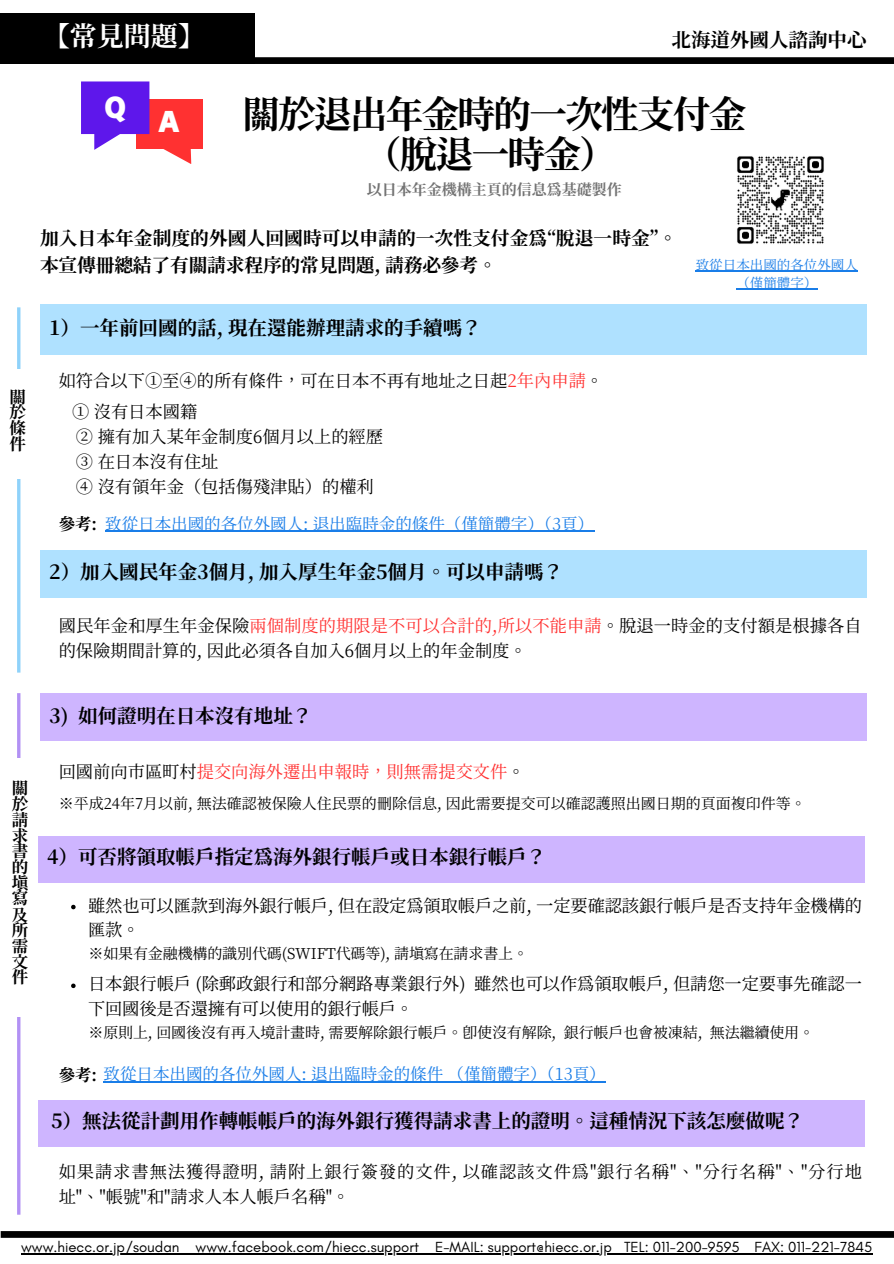
<style>
.page{position:relative;width:894px;height:1264px;background:#fff}
.page>*{position:absolute;margin:0;border:0;box-sizing:border-box;transform-origin:0 0}
.t1{font:37.5px/40.5px "Gen Yo Min TW B";letter-spacing:-.045em;color:#000;text-align:center}
.t2{font:27px "Gen Yo Min TW B";color:#fff}
.t3{font:27px "Canva Rodin Cattleya Pro UB";color:#fff}
.t4{font:19.5px "Gen Yo Min TW B";color:#000}
.t5{font:18.75px/27px "Gen Yo Min TW B";color:#000}
.t6{font:17.25px/24.8px "Gen Yo Min TW R";color:#000}
.t7{font:17.25px/24.8px "Gen Yo Min TW R";letter-spacing:.055em;color:#000}
.t8{font:17.25px "Gen Yo Min TW R";color:#ff3131}
.t9{font:16.5px "Gen Yo Min TW R";color:#197de8}
.t10{font:16.5px/15.8px "Gen Yo Min TW B";color:#000;text-align:justify}
.t11{font:15px "Gen Yo Min TW R";letter-spacing:-.01em;color:#000}
.t12{font:15px "Gen Yo Min TW B";color:#737373}
.t13{font:14.85px "Glacial Indifference";color:#000}
.t14{font:13.5px "Gen Yo Min TW R";color:#197de8}
.s1{color:#ff3131}
.s2{color:#000}
.s3{font-family:"Gen Yo Min TW B";color:#000}
</style>
<div class="page">
<div style="left:6px;top:57px;width:887px;height:7px;background:#000"></div>
<div style="left:0;top:14px;width:254px;height:50px;background:#000"></div>
<svg style="left:1px;top:1231px;width:892px;height:6px;background:#030303"></svg>
<div style="left:136px;top:99px;width:66px;height:49px;background:#ff3131"></div>
<svg style="left:81px;top:81px;width:110px;height:83px"></svg>
<div style="left:40px;top:304px;width:826px;height:50px;background:#afe1ff"></div>
<div style="left:40px;top:549px;width:826px;height:48px;background:#afe1ff"></div>
<div style="left:40px;top:693px;width:826px;height:48px;background:#ceb5ff"></div>
<div style="left:38px;top:835px;width:826px;height:47px;background:#ceb5ff"></div>
<hr style="left:17px;top:307px;width:3px;height:365px;background:#8fd2fa">
<div style="left:9px;top:369px;width:21px;height:109px;background:#fff"></div>
<hr style="left:17px;top:693px;width:3px;height:521px;background:#b291f4">
<div style="left:7px;top:758px;width:23px;height:258px;background:#fff"></div>
<hr style="left:21px;top:1253px;width:158px;height:1px;background:#000">
<svg style="left:179px;top:1253px;width:16px;height:1px"></svg>
<hr style="left:195px;top:1253px;width:224px;height:1px;background:#000">
<svg style="left:419px;top:1253px;width:16px;height:1px"></svg>
<hr style="left:435px;top:1253px;width:176px;height:1px;background:#000">
<svg style="left:611px;top:1253px;width:12px;height:1px"></svg>
<hr style="left:623px;top:1253px;width:249px;height:1px;background:#000">
<svg style="left:71px;top:904px;width:5px;height:5px"></svg>
<svg style="left:71px;top:983px;width:5px;height:5px"></svg>
<div style="left:38px;top:1100px;width:826px;height:46px;background:#ceb5ff"></div>
<hr style="left:105px;top:531px;width:438px;height:1px;background:#197de8">
<hr style="left:543px;top:531px;width:51px;height:1px;background:#197de8">
<hr style="left:104px;top:1081px;width:501px;height:1px;background:#197de8">
<hr style="left:695px;top:271px;width:162px;height:1px;background:#197de8">
<hr style="left:736px;top:289px;width:81px;height:1px;background:#197de8">
<img style="left:737px;top:156px;width:87px;height:88px">
<p class="t2" style="left:56px;top:22px;width:136px">【常見問題】</p>
<h1 class="t4" style="left:671px;top:29px;width:196px">北海道外國人諮詢中心</h1>
<h3 class="t3" style="left:104px;top:94px;width:24px">Q</h3>
<p class="t1" style="left:242px;top:93px;width:505px">關於退出年金時的一次性支付金（脫退一時金）</p>
<h2 class="t3" style="left:158px;top:109px;width:22px">A</h2>
<p class="t10" style="left:9px;top:389px;width:18px">關於條件</p>
<h6 class="t12" style="left:366px;top:182px;width:256px">以日本年金機構主頁的信息爲基礎製作</h6>
<h4 class="t5" style="left:40px;top:224px;width:638px">加入日本年金制度的外國人回國時可以申請的一次性支付金為“脫退一時金”。本宣傳冊總結了有關請求程序的常見問題, 請務必參考。</h4>
<p class="t4" style="left:49px;top:318px;width:434px">1）一年前回國的話, 現在還能辦理請求的手續嗎？</p>
<p class="t6" style="left:59px;top:368px;width:546px">如符合以下①至④的所有條件，可在日本不再有地址之日起<span class="s1">2年內申請</span>。</p>
<p class="t6" style="left:72px;top:398px;width:312px">① 沒有日本國籍<br>② 擁有加入某年金制度6個月以上的經歷<br>③ 在日本沒有住址</p>
<p class="t6" style="left:76px;top:473px;width:299px">④ 沒有領年金（包括傷殘津貼）的權利</p>
<p class="t10" style="left:59px;top:516px;width:40px">參考:</p>
<p class="t9" style="left:105px;top:515px;width:490px">致從日本出國的各位外國人: 退出臨時金的條件（僅簡體字）（3頁）</p>
<p class="t14" style="left:695px;top:258px;width:164px">致從日本出國的各位外國人</p>
<h4 class="t14" style="left:736px;top:276px;width:83px">（僅簡體字）</h4>
<h4 class="t4" style="left:49px;top:562px;width:515px">2）加入國民年金3個月, 加入厚生年金5個月。可以申請嗎？</h4>
<p class="t6" style="left:59px;top:613px;width:804px">國民年金和厚生年金保險<span class="s1">兩個制度的期限是不可以合計的,所以不能申請</span>。脫退一時金的支付額是根據各自的保險期間計算的, 因此必須各自加入6個月以上的年金制度。</p>
<h5 class="t10" style="left:12px;top:780px;width:18px">關於請求書的填寫及所需文件</h5>
<h5 class="t4" style="left:49px;top:706px;width:264px">3) 如何證明在日本沒有地址？</h5>
<h5 class="t8" style="left:59px;top:763px;width:467px"><span class="s2">回國前向市區町村</span>提交向海外遷出申報時，則無需提交文件<span class="s2">。</span></h5>
<p class="t11" style="left:59px;top:795px;width:748px">※平成24年7月以前, 無法確認被保險人住民票的刪除信息, 因此需要提交可以確認護照出國日期的頁面複印件等。</p>
<h4 class="t4" style="left:47px;top:846px;width:500px">4）可否將領取帳戶指定為海外銀行帳戶或日本銀行帳戶？</h4>
<h5 class="t6" style="left:88px;top:892px;width:775px">雖然也可以匯款到海外銀行帳戶, 但在設定為領取帳戶之前, 一定要確認該銀行帳戶是否支持年金機構的匯款。</h5>
<p class="t11" style="left:88px;top:945px;width:441px">※如果有金融機構的識別代碼(SWIFT代碼等), 請填寫在請求書上。</p>
<p class="t6" style="left:88px;top:971px;width:775px">日本銀行帳戶 (除郵政銀行和部分網路專業銀行外) 雖然也可以作為領取帳戶, 但請您一定要事先確認一下回國後是否還擁有可以使用的銀行帳戶。</p>
<p class="t11" style="left:88px;top:1024px;width:727px">※原則上, 回國後沒有再入境計畫時, 需要解除銀行帳戶。即使沒有解除, 銀行帳戶也會被凍結, 無法繼續使用。</p>
<p class="t9" style="left:59px;top:1065px;width:548px"><span class="s3">參考:</span> 致從日本出國的各位外國人: 退出臨時金的條件（僅簡體字）（13頁）</p>
<p class="t4" style="left:51px;top:1110px;width:754px">5）無法從計劃用作轉帳帳戶的海外銀行獲得請求書上的證明。這種情況下該怎麼做呢？</p>
<p class="t7" style="left:59px;top:1159px;width:804px">如果請求書無法獲得證明, 請附上銀行簽發的文件, 以確認該文件為"銀行名稱"、"分行名稱"、"分行地址"、"帳號"和"請求人本人帳戶名稱"。</p>
<p class="t13" style="left:21px;top:1237px;width:160px">www.hiecc.or.jp/soudan</p>
<p class="t13" style="left:195px;top:1237px;width:225px">www.facebook.com/hiecc.support</p>
<p class="t13" style="left:435px;top:1237px;width:438px">E-MAIL: support@hiecc.or.jp TEL: 011-200-9595 FAX: 011-221-7845</p>
</div>
